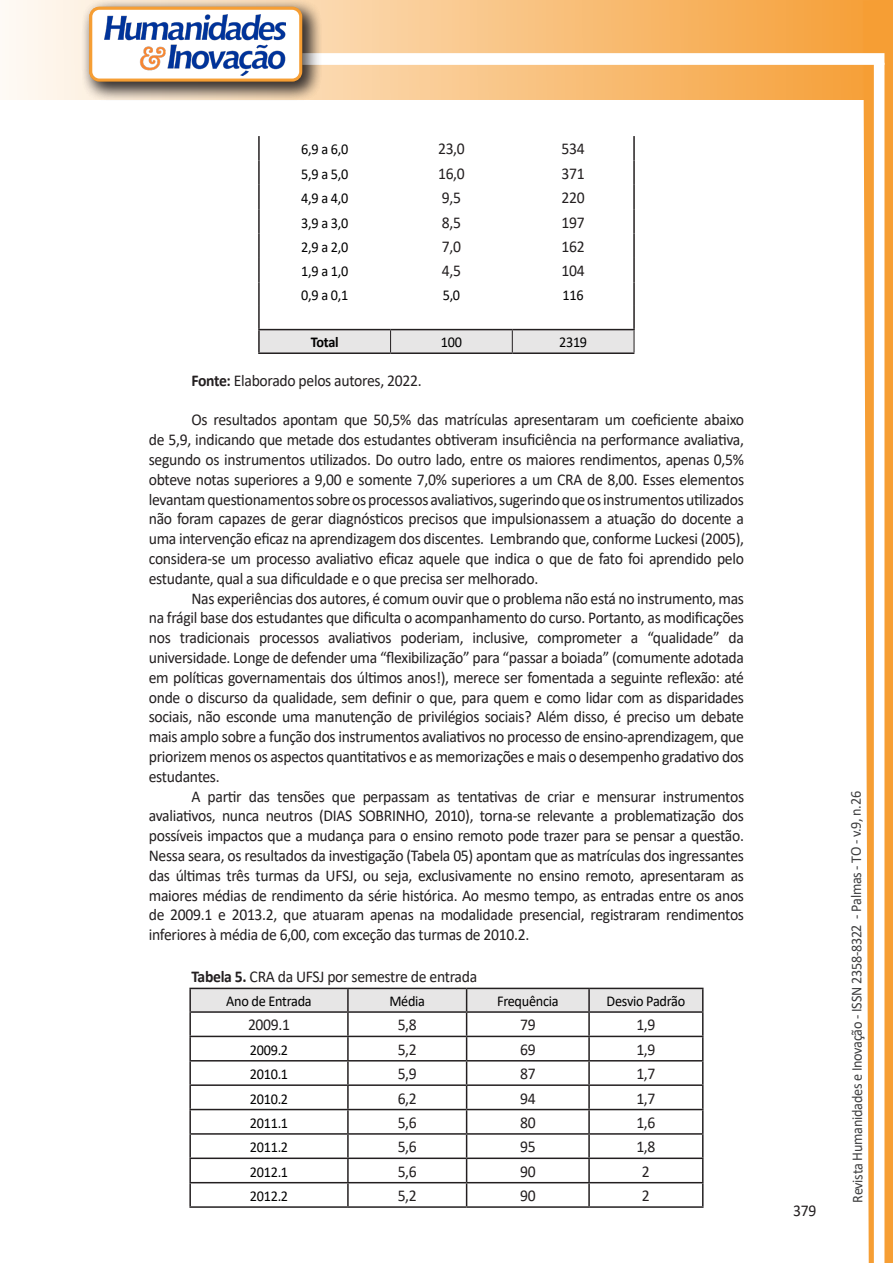
<style>
.page{position:relative;width:893px;height:1263px;background:#fff}
.page>*{position:absolute;margin:0;border:0;box-sizing:border-box;transform-origin:0 0}
.texto{font:16.5px/19.8px "Calibri";letter-spacing:-.02em;color:#231f20;text-align:justify;scale:.95 1}
.texto-2{font:15px "Calibri";letter-spacing:-.02em;color:#000;scale:.95 1}
.t1{font:15px "Calibri";letter-spacing:-.025em;color:#3e3e3f;scale:.95 1}
.texto-3{font:700 15px "Calibri";letter-spacing:-.025em;color:#000;scale:.95 1}
.s1{font-weight:700}
</style>
<div class="page">
<svg style="left:5px;top:0;width:858px;height:100px;background:#f9c484"></svg>
<div style="left:302px;top:53px;width:582px;height:12px;background:#fff;border:2px solid #fff"></div>
<svg style="left:863px;top:0;width:30px;height:1263px"></svg>
<div style="left:81px;top:0;width:241px;height:102px;background:#231f20;opacity:.75"></div>
<svg style="left:91px;top:8px;width:210px;height:72px"></svg>
<div style="left:89px;top:7px;width:213px;height:75px;border:3px solid #f69e34;border-radius:9px"></div>
<hr style="left:258px;top:136px;width:2px;height:24px;background:#231f20">
<hr style="left:633px;top:136px;width:2px;height:24px;background:#231f20">
<hr style="left:258px;top:160px;width:2px;height:25px;background:#231f20">
<hr style="left:633px;top:160px;width:2px;height:25px;background:#231f20">
<hr style="left:258px;top:185px;width:2px;height:24px;background:#231f20">
<hr style="left:633px;top:185px;width:2px;height:24px;background:#231f20">
<hr style="left:258px;top:209px;width:2px;height:25px;background:#231f20">
<hr style="left:633px;top:209px;width:2px;height:25px;background:#231f20">
<hr style="left:258px;top:234px;width:2px;height:24px;background:#231f20">
<hr style="left:633px;top:234px;width:2px;height:24px;background:#231f20">
<hr style="left:258px;top:258px;width:2px;height:24px;background:#231f20">
<hr style="left:633px;top:258px;width:2px;height:24px;background:#231f20">
<hr style="left:258px;top:282px;width:2px;height:24px;background:#231f20">
<hr style="left:633px;top:282px;width:2px;height:24px;background:#231f20">
<hr style="left:258px;top:306px;width:2px;height:23px;background:#231f20">
<hr style="left:633px;top:306px;width:2px;height:23px;background:#231f20">
<hr style="left:258px;top:330px;width:2px;height:22px;background:#231f20">
<hr style="left:258px;top:329px;width:133px;height:1px;background:#231f20">
<hr style="left:391px;top:329px;width:121px;height:1px;background:#231f20">
<hr style="left:512px;top:329px;width:123px;height:1px;background:#231f20">
<hr style="left:258px;top:352px;width:133px;height:2px;background:#231f20">
<hr style="left:391px;top:352px;width:121px;height:2px;background:#231f20">
<hr style="left:512px;top:352px;width:122px;height:2px;background:#231f20">
<svg style="left:259px;top:330px;width:376px;height:23px;background:#dedcdd"></svg>
<hr style="left:189px;top:989px;width:2px;height:22px;background:#231f20">
<hr style="left:189px;top:988px;width:159px;height:1px;background:#231f20">
<hr style="left:189px;top:1013px;width:2px;height:23px;background:#231f20">
<hr style="left:189px;top:1037px;width:2px;height:23px;background:#231f20">
<hr style="left:189px;top:1061px;width:2px;height:23px;background:#231f20">
<hr style="left:189px;top:1086px;width:2px;height:23px;background:#231f20">
<hr style="left:189px;top:1110px;width:2px;height:23px;background:#231f20">
<hr style="left:189px;top:1135px;width:2px;height:22px;background:#231f20">
<hr style="left:189px;top:1159px;width:2px;height:23px;background:#231f20">
<hr style="left:189px;top:1183px;width:2px;height:23px;background:#231f20">
<hr style="left:189px;top:1011px;width:159px;height:2px;background:#231f20">
<hr style="left:189px;top:1036px;width:159px;height:1px;background:#231f20">
<hr style="left:189px;top:1060px;width:159px;height:1px;background:#231f20">
<hr style="left:189px;top:1084px;width:159px;height:2px;background:#231f20">
<hr style="left:189px;top:1109px;width:159px;height:1px;background:#231f20">
<hr style="left:189px;top:1133px;width:159px;height:2px;background:#231f20">
<hr style="left:189px;top:1157px;width:159px;height:2px;background:#231f20">
<hr style="left:189px;top:1182px;width:159px;height:1px;background:#231f20">
<hr style="left:189px;top:1206px;width:159px;height:2px;background:#231f20">
<hr style="left:348px;top:1206px;width:119px;height:2px;background:#231f20">
<hr style="left:467px;top:1206px;width:122px;height:2px;background:#231f20">
<hr style="left:589px;top:1206px;width:114px;height:2px;background:#231f20">
<svg style="left:190px;top:988px;width:513px;height:218px"></svg>
<p class="texto-2" style="left:301px;top:139px;width:51px">6,9 a 6,0</p>
<p class="texto" style="left:438px;top:139px;width:30px">23,0</p>
<p class="texto" style="left:562px;top:139px;width:26px">534</p>
<p class="texto-2" style="left:301px;top:163px;width:51px">5,9 a 5,0</p>
<p class="texto" style="left:438px;top:163px;width:30px">16,0</p>
<p class="texto" style="left:562px;top:163px;width:26px">371</p>
<p class="texto-2" style="left:301px;top:188px;width:51px">4,9 a 4,0</p>
<p class="texto" style="left:442px;top:187px;width:22px">9,5</p>
<p class="texto" style="left:562px;top:187px;width:26px">220</p>
<p class="texto-2" style="left:301px;top:212px;width:51px">3,9 a 3,0</p>
<p class="texto" style="left:442px;top:212px;width:22px">8,5</p>
<p class="texto" style="left:562px;top:212px;width:26px">197</p>
<p class="texto-2" style="left:301px;top:237px;width:51px">2,9 a 2,0</p>
<p class="texto" style="left:442px;top:236px;width:22px">7,0</p>
<p class="texto" style="left:562px;top:236px;width:26px">162</p>
<p class="texto-2" style="left:301px;top:261px;width:51px">1,9 a 1,0</p>
<p class="texto" style="left:442px;top:261px;width:22px">4,5</p>
<p class="texto" style="left:562px;top:261px;width:26px">104</p>
<p class="texto-2" style="left:301px;top:285px;width:51px">0,9 a 0,1</p>
<p class="texto-2" style="left:443px;top:285px;width:20px">5,0</p>
<p class="texto-2" style="left:563px;top:285px;width:24px">116</p>
<p class="texto-3" style="left:311px;top:332px;width:31px">Total</p>
<p class="texto-2" style="left:441px;top:332px;width:24px">100</p>
<p class="texto-2" style="left:559px;top:332px;width:31px">2319</p>
<p class="texto" style="left:191px;top:370px;width:244px"><span class="s1">Fonte:</span> Elaborado pelos autores, 2022.</p>
<p class="texto" style="left:149px;top:410px;width:628px;text-indent:43px">Os resultados apontam que 50,5% das matrículas apresentaram um coeficiente abaixo de 5,9, indicando que metade dos estudantes obtiveram insuficiência na performance avaliativa, segundo os instrumentos utilizados. Do outro lado, entre os maiores rendimentos, apenas 0,5% obteve notas superiores a 9,00 e somente 7,0% superiores a um CRA de 8,00. Esses elementos levantam questionamentos sobre os processos avaliativos, sugerindo que os instrumentos utilizados não foram capazes de gerar diagnósticos precisos que impulsionassem a atuação do docente a uma intervenção eficaz na aprendizagem dos discentes. Lembrando que, conforme Luckesi (2005), considera-se um processo avaliativo eficaz aquele que indica o que de fato foi aprendido pelo estudante, qual a sua dificuldade e o que precisa ser melhorado.</p>
<p class="texto" style="left:149px;top:588px;width:628px;text-indent:43px">Nas experiências dos autores, é comum ouvir que o problema não está no instrumento, mas na frágil base dos estudantes que dificulta o acompanhamento do curso. Portanto, as modificações nos tradicionais processos avaliativos poderiam, inclusive, comprometer a “qualidade” da universidade. Longe de defender uma “flexibilização” para “passar a boiada” (comumente adotada em políticas governamentais dos últimos anos!), merece ser fomentada a seguinte reflexão: até onde o discurso da qualidade, sem definir o que, para quem e como lidar com as disparidades sociais, não esconde uma manutenção de privilégios sociais? Além disso, é preciso um debate mais amplo sobre a função dos instrumentos avaliativos no processo de ensino-aprendizagem, que priorizem menos os aspectos quantitativos e as memorizações e mais o desempenho gradativo dos estudantes.</p>
<p class="texto" style="left:149px;top:786px;width:628px;text-indent:43px">A partir das tensões que perpassam as tentativas de criar e mensurar instrumentos avaliativos, nunca neutros (DIAS SOBRINHO, 2010), torna-se relevante a problematização dos possíveis impactos que a mudança para o ensino remoto pode trazer para se pensar a questão.<br>Nessa seara, os resultados da investigação (Tabela 05) apontam que as matrículas dos ingressantes das últimas três turmas da UFSJ, ou seja, exclusivamente no ensino remoto, apresentaram as maiores médias de rendimento da série histórica. Ao mesmo tempo, as entradas entre os anos de 2009.1 e 2013.2, que atuaram apenas na modalidade presencial, registraram rendimentos inferiores à média de 6,00, com exceção das turmas de 2010.2.</p>
<p class="texto" style="left:191px;top:966px;width:302px"><span class="s1">Tabela 5.</span> CRA da UFSJ por semestre de entrada</p>
<p class="texto-2" style="left:226px;top:991px;width:91px">Ano de Entrada</p>
<p class="texto-2" style="left:389px;top:991px;width:39px">Média</p>
<p class="texto-2" style="left:497px;top:991px;width:66px">Frequência</p>
<p class="texto-2" style="left:607px;top:991px;width:84px">Desvio Padrão</p>
<p class="texto" style="left:248px;top:1014px;width:46px">2009.1</p>
<p class="texto" style="left:398px;top:1014px;width:22px">5,8</p>
<p class="texto" style="left:520px;top:1014px;width:18px">79</p>
<p class="texto" style="left:636px;top:1014px;width:22px">1,9</p>
<p class="texto-2" style="left:250px;top:1039px;width:42px">2009.2</p>
<p class="texto" style="left:398px;top:1039px;width:22px">5,2</p>
<p class="texto" style="left:520px;top:1039px;width:18px">69</p>
<p class="texto" style="left:636px;top:1039px;width:22px">1,9</p>
<p class="texto-2" style="left:250px;top:1064px;width:42px">2010.1</p>
<p class="texto" style="left:398px;top:1063px;width:22px">5,9</p>
<p class="texto" style="left:520px;top:1063px;width:18px">87</p>
<p class="texto" style="left:636px;top:1063px;width:22px">1,7</p>
<p class="texto-2" style="left:250px;top:1088px;width:42px">2010.2</p>
<p class="texto" style="left:398px;top:1088px;width:22px">6,2</p>
<p class="texto" style="left:520px;top:1088px;width:18px">94</p>
<p class="texto" style="left:636px;top:1088px;width:22px">1,7</p>
<p class="texto-2" style="left:250px;top:1112px;width:42px">2011.1</p>
<p class="texto" style="left:398px;top:1112px;width:22px">5,6</p>
<p class="texto" style="left:520px;top:1112px;width:18px">80</p>
<p class="texto" style="left:636px;top:1112px;width:22px">1,6</p>
<p class="texto-2" style="left:250px;top:1137px;width:42px">2011.2</p>
<p class="texto" style="left:398px;top:1136px;width:22px">5,6</p>
<p class="texto" style="left:520px;top:1136px;width:18px">95</p>
<p class="texto" style="left:636px;top:1136px;width:22px">1,8</p>
<p class="texto-2" style="left:250px;top:1161px;width:42px">2012.1</p>
<p class="texto" style="left:398px;top:1161px;width:22px">5,6</p>
<p class="texto" style="left:520px;top:1161px;width:18px">90</p>
<p class="texto" style="left:642px;top:1161px;width:10px">2</p>
<p class="texto-2" style="left:250px;top:1186px;width:42px">2012.2</p>
<p class="texto" style="left:398px;top:1185px;width:22px">5,2</p>
<p class="texto" style="left:520px;top:1185px;width:18px">90</p>
<p class="texto" style="left:642px;top:1185px;width:10px">2</p>
<p class="texto" style="left:793px;top:1200px;width:26px">379</p>
<p class="t1" style="left:846px;top:1203px;width:435px;rotate:-90deg">Revista Humanidades e Inovação - ISSN 2358-8322 - Palmas - TO - v.9, n.26</p>
</div>
